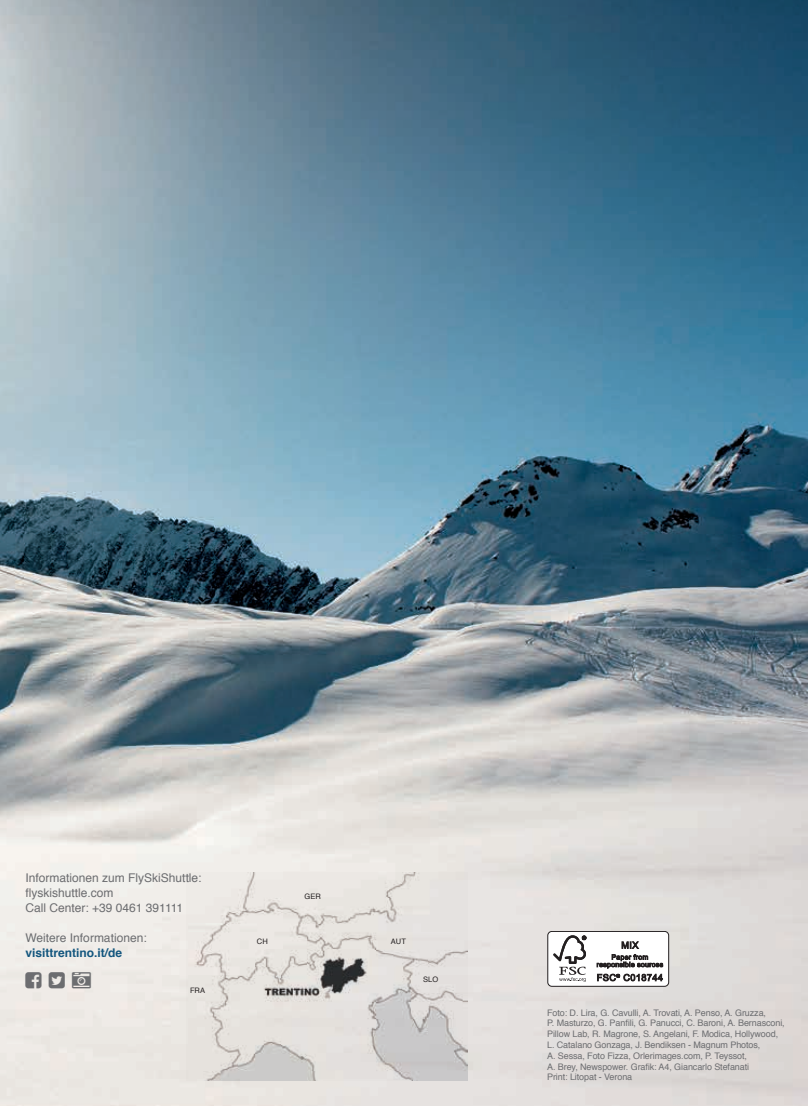
<style>
.page{position:relative;width:808px;height:1106px;background:#fff}
.page>*{position:absolute;margin:0;border:0;box-sizing:border-box;transform-origin:0 0}
.t1{font:12px/15px "Helvetica";color:#6c6d70}
.t2{font:700 12px "Helvetica";color:#13567e}
.t3{font:9px/10.8px "Helvetica";letter-spacing:-.01em;color:#6c6d70}
.t4{font:7.5px "Helvetica";color:#231f20}
</style>
<div class="page">
<img style="left:0;top:0;width:808px;height:1106px">
<img style="left:186px;top:872px;width:281px;height:208px">
<div style="left:548px;top:931px;width:121px;height:55px;background:#fff;border-radius:4px"></div>
<div style="left:547px;top:931px;width:122px;height:55px;border:1px solid #231f20;border-radius:4px"></div>
<svg style="left:553px;top:935px;width:33px;height:47px"></svg>
<svg style="left:597px;top:941px;width:66px;height:40px"></svg>
<svg style="left:26px;top:971px;width:16px;height:17px"></svg>
<svg style="left:49px;top:971px;width:16px;height:17px"></svg>
<svg style="left:72px;top:971px;width:19px;height:17px"></svg>
<h1 class="t1" style="left:26px;top:871px;width:178px">Informationen zum FlySkiShuttle: flyskishuttle.com<br>Call Center: +39 0461 391111</h1>
<h1 class="t1" style="left:26px;top:931px;width:123px">Weitere Informationen:</h1>
<h1 class="t2" style="left:26px;top:943px;width:98px">visittrentino.it/de</h1>
<p class="t4" style="left:190px;top:984px;width:16px">FRA</p>
<p class="t4" style="left:257px;top:935px;width:12px">CH</p>
<p class="t4" style="left:305px;top:890px;width:18px">GER</p>
<p class="t4" style="left:391px;top:935px;width:17px">AUT</p>
<p class="t4" style="left:423px;top:973px;width:17px">SLO</p>
<p class="t3" style="left:547px;top:1007px;width:239px">Foto: D. Lira, G. Cavulli, A. Trovati, A. Penso, A. Gruzza,<br>P. Masturzo, G. Panfili, G. Panucci, C. Baroni, A. Bernasconi, Pillow Lab, R. Magrone, S. Angelani, F. Modica, Hollywood, L. Catalano Gonzaga, J. Bendiksen - Magnum Photos,<br>A. Sessa, Foto Fizza, Orlerimages.com, P. Teyssot,<br>A. Brey, Newspower. Grafik: A4, Giancarlo Stefanati<br>Print: Litopat - Verona</p>
</div>
